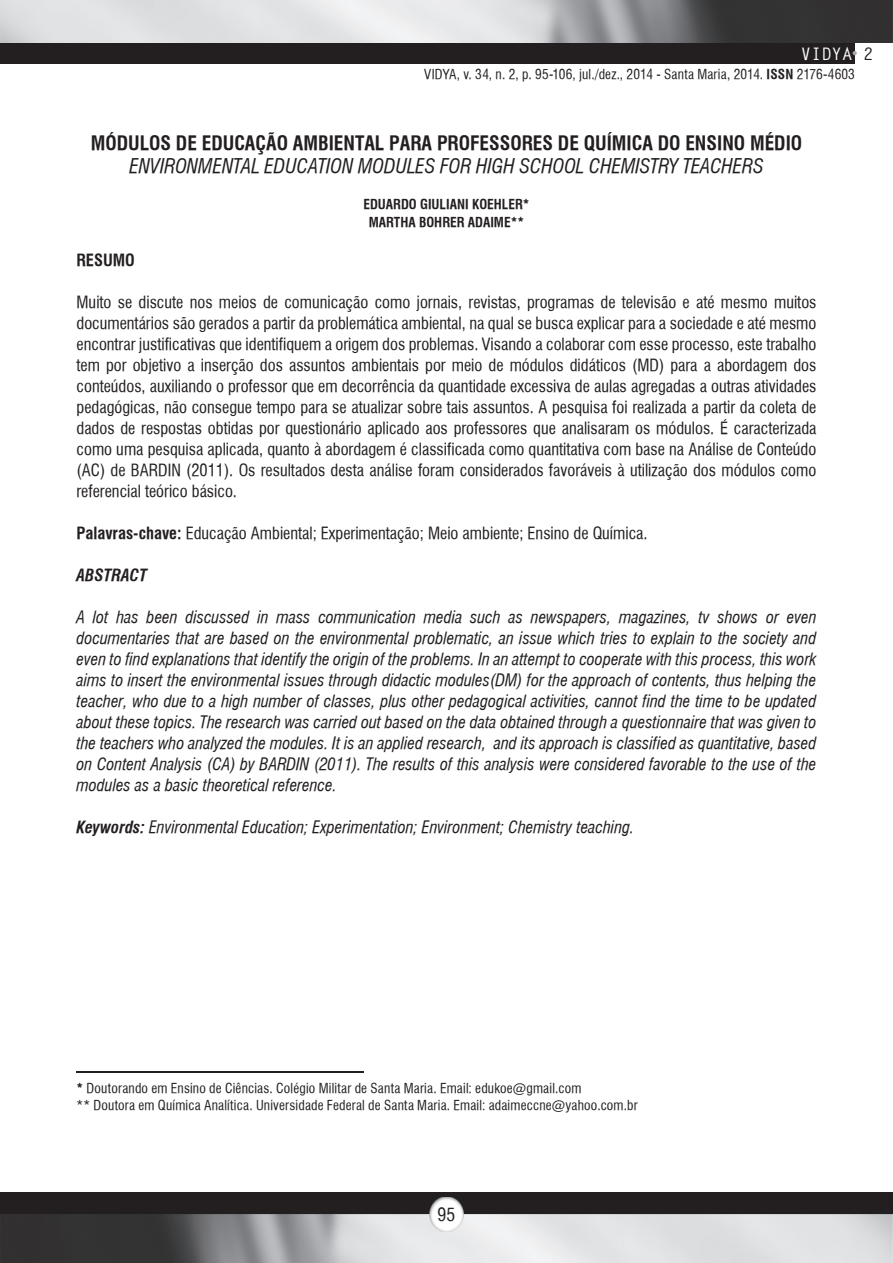
<style>
.page{position:relative;width:893px;height:1263px;background:#fff}
.page>*{position:absolute;margin:0;border:0;box-sizing:border-box;transform-origin:0 0}
.t1{font:700 condensed 19.5px "Halvett";color:#231f20}
.t2{font:italic condensed 19.5px "Halvett";color:#231f20}
.t3{font:18px "Halvett Condensed";color:#231f20}
.t4{font:700 17.25px "Letter Gothic Std";color:#fff}
.t5{font:16.5px/21px "Halvett Condensed";color:#231f20;text-align:justify}
.t6{font:italic condensed 16.5px/21px "Halvett";color:#231f20;text-align:justify}
.t7{font:italic 700 condensed 16.5px "Halvett";color:#231f20}
.t8{font:700 condensed 16.5px "Halvett";color:#231f20}
.t9{font:13.5px/16.5px "Halvett Condensed";letter-spacing:.015em;color:#231f20}
.t10{font:700 condensed 13.5px/18px "Halvett";color:#231f20;text-align:center}
.s1{color:#231f20}
.s2{font-family:"Halvett";font-weight:700;font-stretch:condensed}
.s3{font-weight:700}
</style>
<div class="page">
<div style="left:0;top:0;width:855px;height:64px;background:#231f20"></div>
<img style="left:0;top:0;width:893px;height:43px">
<svg style="left:853px;top:51px;width:4px;height:4px"></svg>
<div style="left:0;top:1193px;width:893px;height:70px;background:#231f20"></div>
<img style="left:0;top:1214px;width:893px;height:49px">
<img style="left:429px;top:1197px;width:34px;height:34px">
<hr style="left:77px;top:1071px;width:287px;height:2px;background:#231f20">
<p class="t4" style="left:801px;top:43px;width:74px">VIDYA <span class="s1">2</span></p>
<p class="t9" style="left:424px;top:66px;width:432px">VIDYA, v. 34, n. 2, p. 95-106, jul./dez., 2014 - Santa Maria, 2014. <span class="s2">ISSN</span> 2176-4603</p>
<p class="t1" style="left:91px;top:131px;width:713px">MÓDULOS DE EDUCAÇÃO AMBIENTAL PARA PROFESSORES DE QUÍMICA DO ENSINO MÉDIO</p>
<p class="t2" style="left:129px;top:154px;width:636px">ENVIRONMENTAL EDUCATION MODULES FOR HIGH SCHOOL CHEMISTRY TEACHERS</p>
<p class="t10" style="left:363px;top:195px;width:168px">EDUARDO GIULIANI KOEHLER*<br>MARTHA BOHRER ADAIME**</p>
<p class="t8" style="left:77px;top:250px;width:60px">RESUMO</p>
<p class="t5" style="left:77px;top:291px;width:741px">Muito se discute nos meios de comunicação como jornais, revistas, programas de televisão e até mesmo muitos documentários são gerados a partir da problemática ambiental, na qual se busca explicar para a sociedade e até mesmo encontrar justificativas que identifiquem a origem dos problemas. Visando a colaborar com esse processo, este trabalho tem por objetivo a inserção dos assuntos ambientais por meio de módulos didáticos (MD) para a abordagem dos conteúdos, auxiliando o professor que em decorrência da quantidade excessiva de aulas agregadas a outras atividades pedagógicas, não consegue tempo para se atualizar sobre tais assuntos. A pesquisa foi realizada a partir da coleta de dados de respostas obtidas por questionário aplicado aos professores que analisaram os módulos. É caracterizada como uma pesquisa aplicada, quanto à abordagem é classificada como quantitativa com base na Análise de Conteúdo (AC) de BARDIN (2011). Os resultados desta análise foram considerados favoráveis à utilização dos módulos como referencial teórico básico.</p>
<p class="t5" style="left:77px;top:522px;width:573px"><span class="s2">Palavras-chave:</span> Educação Ambiental; Experimentação; Meio ambiente; Ensino de Química.</p>
<p class="t7" style="left:77px;top:565px;width:72px">ABSTRACT</p>
<p class="t6" style="left:77px;top:606px;width:741px">A lot has been discussed in mass communication media such as newspapers, magazines, tv shows or even documentaries that are based on the environmental problematic, an issue which tries to explain to the society and even to find explanations that identify the origin of the problems. In an attempt to cooperate with this process, this work aims to insert the environmental issues through didactic modules(DM) for the approach of contents, thus helping the teacher, who due to a high number of classes, plus other pedagogical activities, cannot find the time to be updated about these topics. The research was carried out based on the data obtained through a questionnaire that was given to the teachers who analyzed the modules. It is an applied research, and its approach is classified as quantitative, based on Content Analysis (CA) by BARDIN (2011). The results of this analysis were considered favorable to the use of the modules as a basic theoretical reference.</p>
<p class="t6" style="left:77px;top:816px;width:559px"><span class="s3">Keywords:</span> Environmental Education; Experimentation; Environment; Chemistry teaching.</p>
<p class="t9" style="left:77px;top:1080px;width:563px"><span class="s2">*</span> Doutorando em Ensino de Ciências. Colégio Militar de Santa Maria. Email: edukoe@gmail.com<br>** Doutora em Química Analítica. Universidade Federal de Santa Maria. Email: adaimeccne@yahoo.com.br</p>
<p class="t3" style="left:438px;top:1204px;width:19px">95</p>
</div>
